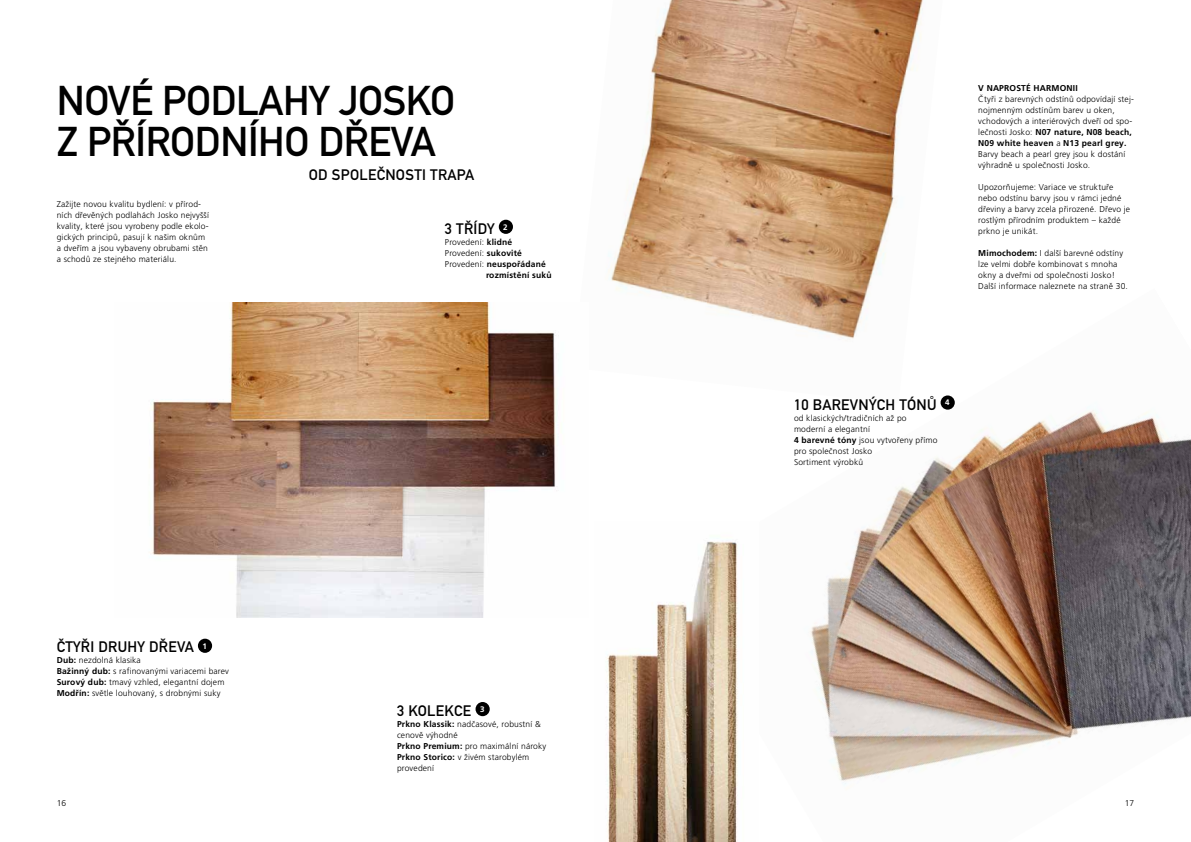
<style>
.page{position:relative;width:1191px;height:842px;background:#fff}
.page>*{position:absolute;margin:0;border:0;box-sizing:border-box;transform-origin:0 0}
.t1{font:41px/41px "DIN Mittelschrift LTW1 G";letter-spacing:-.01em;color:#000}
.t2{font:15px "DIN Mittelschrift LTW1 G";letter-spacing:.02em;color:#000}
.t3{font:300 8.5px/11px "Frutiger LT Pro";letter-spacing:.02em;color:#000}
.t4{font:700 8.5px "Frutiger LT Pro";letter-spacing:.02em;color:#000}
.t5{font:700 8px "Frutiger LT Pro";color:#fff}
.s1{font-weight:700}
.s2{font-weight:300}
</style>
<div class="page">
<img style="left:810px;top:396px;width:381px;height:389px">
<img style="left:608px;top:0;width:334px;height:403px">
<div style="left:198px;top:639px;width:14px;height:14px;background:#000;border-radius:50%"></div>
<div style="left:940px;top:395px;width:14px;height:15px;background:#000;border-radius:50%"></div>
<div style="left:499px;top:220px;width:14px;height:14px;background:#000;border-radius:50%"></div>
<img style="left:607px;top:541px;width:131px;height:301px">
<div style="left:475px;top:702px;width:15px;height:14px;background:#000;border-radius:50%"></div>
<img style="left:151px;top:302px;width:405px;height:316px">
<h1 class="t1" style="left:57px;top:81px;width:400px">NOVÉ PODLAHY JOSKO<br>Z PŘÍRODNÍHO DŘEVA</h1>
<h2 class="t2" style="left:309px;top:166px;width:167px">OD SPOLEČNOSTI TRAPA</h2>
<p class="t3" style="left:57px;top:199px;width:154px">Zažijte novou kvalitu bydlení: v přírod&shy;ních dřevěných podlahách Josko nejvyšší kvality, které jsou vyrobeny podle ekolo&shy;gických principů, pasují k našim oknům a dveřím a jsou vybaveny obrubami stěn a schodů ze stejného materiálu.</p>
<h2 class="t2" style="left:445px;top:220px;width:51px">3 TŘÍDY</h2>
<p class="t3" style="left:445px;top:236px;width:69px">Provedení: <span class="s1">klidné</span></p>
<p class="t3" style="left:445px;top:247px;width:79px">Provedení: <span class="s1">sukovité</span></p>
<p class="t4" style="left:445px;top:259px;width:102px"><span class="s2">Provedení:</span> neuspořádané</p>
<p class="t4" style="left:486px;top:270px;width:67px">rozmístění suků</p>
<p class="t5" style="left:503px;top:222px;width:6px">2</p>
<h2 class="t2" style="left:57px;top:638px;width:139px">ČTYŘI DRUHY DŘEVA</h2>
<p class="t3" style="left:57px;top:655px;width:174px"><span class="s1">Dub:</span> nezdolná klasika<br><span class="s1">Bažinný dub:</span> s rafinovanými variacemi barev <span class="s1">Surový dub:</span> tmavý vzhled, elegantní dojem <span class="s1">Modřín:</span> světle louhovaný, s drobnými suky</p>
<p class="t5" style="left:202px;top:641px;width:6px">1</p>
<h2 class="t2" style="left:397px;top:701px;width:76px">3 KOLEKCE</h2>
<p class="t3" style="left:397px;top:718px;width:151px"><span class="s1">Prkno Klassik:</span> nadčasové, robustní &amp; cenově výhodné<br><span class="s1">Prkno Premium:</span> pro maximální nároky<br><span class="s1">Prkno Storico:</span> v živém starobylém provedení</p>
<p class="t5" style="left:480px;top:704px;width:6px">3</p>
<p class="t4" style="left:978px;top:83px;width:101px">V NAPROSTÉ HARMONII</p>
<p class="t3" style="left:978px;top:94px;width:157px">Čtyři z barevných odstínů odpovídají stej&shy;nojmenným odstínům barev u oken, vchodových a interiérových dveří od spo&shy;lečnosti Josko: <span class="s1">N07 nature, N08 beach, N09 white heaven</span> a <span class="s1">N13 pearl grey.<br></span>Barvy beach a pearl grey jsou k dostání výhradně u společnosti Josko.</p>
<p class="t3" style="left:978px;top:182px;width:153px">Upozorňujeme: Variace ve struktuře nebo odstínu barvy jsou v rámci jedné dřeviny a barvy zcela přirozené. Dřevo je rostlým přírodním produktem – každé prkno je unikát.</p>
<p class="t3" style="left:978px;top:248px;width:151px"><span class="s1">Mimochodem:</span> I další barevné odstíny lze velmi dobře kombinovat s mnoha okny a dveřmi od společnosti Josko!<br>Další informace naleznete na straně 30.</p>
<h2 class="t2" style="left:794px;top:396px;width:144px">10 BAREVNÝCH TÓNŮ</h2>
<p class="t3" style="left:794px;top:413px;width:145px">od klasických/tradičních až po moderní a elegantní<br><span class="s1">4 barevné tóny</span> jsou vytvořeny přímo pro společnost Josko<br>Sortiment výrobků</p>
<p class="t5" style="left:945px;top:398px;width:6px">4</p>
<p class="t3" style="left:57px;top:797px;width:11px">16</p>
<p class="t3" style="left:1124px;top:797px;width:11px">17</p>
</div>
